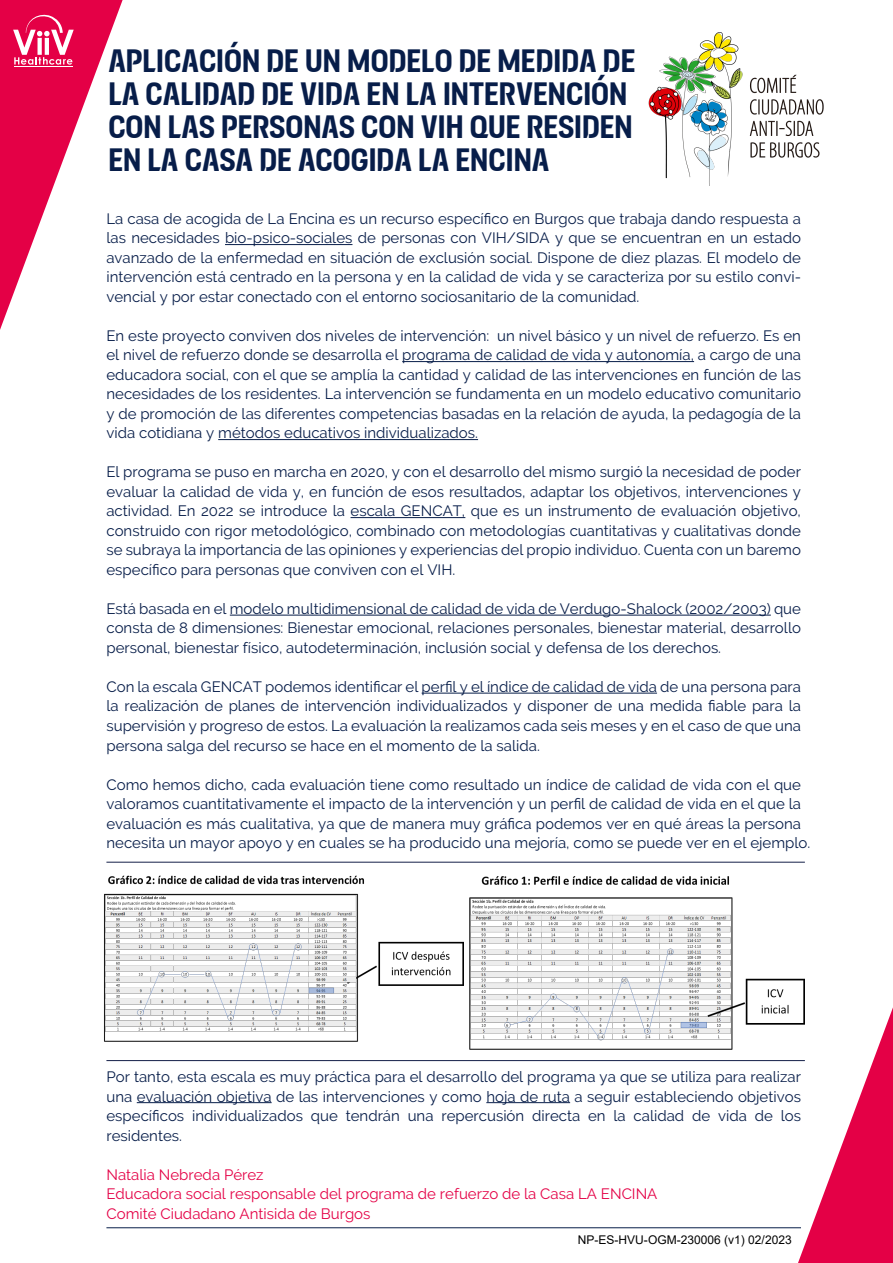
<style>
.page{position:relative;width:893px;height:1263px;background:#fff}
.page>*{position:absolute;margin:0;border:0;box-sizing:border-box;transform-origin:0 0}
.t1{font:700 34.5px/33px "Breakthrough";letter-spacing:-.02em;color:#071d49}
.t2{font:15px/19.5px "Raleway";color:#071d49;text-align:justify}
.t3{font:15px/19.5px "Raleway";color:#e40046}
.t4{font:12px "Arial";color:#000}
</style>
<div class="page">
<hr style="left:225px;top:244px;width:127px;height:1px;background:#071d49">
<hr style="left:402px;top:361px;width:292px;height:1px;background:#071d49">
<hr style="left:218px;top:439px;width:260px;height:1px;background:#071d49">
<hr style="left:351px;top:517px;width:114px;height:1px;background:#071d49">
<hr style="left:230px;top:615px;width:541px;height:1px;background:#071d49">
<hr style="left:422px;top:693px;width:235px;height:1px;background:#071d49">
<hr style="left:137px;top:1102px;width:135px;height:1px;background:#071d49">
<hr style="left:486px;top:1102px;width:84px;height:1px;background:#071d49">
<svg style="left:0;top:0;width:123px;height:330px"></svg>
<hr style="left:106px;top:1227px;width:695px;height:1px;background:#071d49">
<svg style="left:779px;top:1007px;width:114px;height:256px"></svg>
<img style="left:648px;top:33px;width:176px;height:152px">
<img style="left:104px;top:875px;width:360px;height:166px">
<img style="left:469px;top:876px;width:336px;height:173px">
<hr style="left:106px;top:862px;width:699px;height:1px;background:#141f48">
<hr style="left:106px;top:1060px;width:699px;height:1px;background:#141f48">
<h1 class="t1" style="left:108px;top:44px;width:529px">APLICACIÓN DE UN MODELO DE MEDIDA DE LA CALIDAD DE VIDA EN LA INTERVENCIÓN CON LAS PERSONAS CON VIH QUE RESIDEN EN LA CASA DE ACOGIDA LA ENCINA</h1>
<p class="t2" style="left:106px;top:209px;width:696px">La casa de acogida de La Encina es un recurso específico en Burgos que trabaja dando respuesta a las necesidades bio-psico-sociales de personas con VIH/SIDA y que se encuentran en un estado avanzado de la enfermedad en situación de exclusión social. Dispone de diez plazas. El modelo de intervención está centrado en la persona y en la calidad de vida y se caracteriza por su estilo convi&shy;vencial y por estar conectado con el entorno sociosanitario de la comunidad.</p>
<p class="t2" style="left:106px;top:326px;width:696px">En este proyecto conviven dos niveles de intervención: un nivel básico y un nivel de refuerzo. Es en el nivel de refuerzo donde se desarrolla el programa de calidad de vida y autonomía, a cargo de una educadora social, con el que se amplía la cantidad y calidad de las intervenciones en función de las necesidades de los residentes. La intervención se fundamenta en un modelo educativo comunitario y de promoción de las diferentes competencias basadas en la relación de ayuda, la pedagogía de la vida cotidiana y métodos educativos individualizados.</p>
<p class="t2" style="left:106px;top:462px;width:696px">El programa se puso en marcha en 2020, y con el desarrollo del mismo surgió la necesidad de poder evaluar la calidad de vida y, en función de esos resultados, adaptar los objetivos, intervenciones y actividad. En 2022 se introduce la escala GENCAT, que es un instrumento de evaluación objetivo, construido con rigor metodológico, combinado con metodologías cuantitativas y cualitativas donde se subraya la importancia de las opiniones y experiencias del propio individuo. Cuenta con un baremo específico para personas que conviven con el VIH.</p>
<p class="t2" style="left:106px;top:599px;width:696px">Está basada en el modelo multidimensional de calidad de vida de Verdugo-Shalock (2002/2003) que consta de 8 dimensiones: Bienestar emocional, relaciones personales, bienestar material, desarrollo personal, bienestar físico, autodeterminación, inclusión social y defensa de los derechos.</p>
<p class="t2" style="left:106px;top:677px;width:696px">Con la escala GENCAT podemos identificar el perfil y el índice de calidad de vida de una persona para la realización de planes de intervención individualizados y disponer de una medida fiable para la supervisión y progreso de estos. La evaluación la realizamos cada seis meses y en el caso de que una persona salga del recurso se hace en el momento de la salida.</p>
<p class="t2" style="left:106px;top:774px;width:705px;text-align:left">Como hemos dicho, cada evaluación tiene como resultado un índice de calidad de vida con el que valoramos cuantitativamente el impacto de la intervención y un perfil de calidad de vida en el que la evaluación es más cualitativa, ya que de manera muy gráfica podemos ver en qué áreas la persona necesita un mayor apoyo y en cuales se ha producido una mejoría, como se puede ver en el ejemplo.</p>
<p class="t2" style="left:106px;top:1067px;width:696px">Por tanto, esta escala es muy práctica para el desarrollo del programa ya que se utiliza para realizar una evaluación objetiva de las intervenciones y como hoja de ruta a seguir estableciendo objetivos específicos individualizados que tendrán una repercusión directa en la calidad de vida de los residentes.</p>
<p class="t3" style="left:106px;top:1164px;width:552px">Natalia Nebreda Pérez<br>Educadora social responsable del programa de refuerzo de la Casa LA ENCINA<br>Comité Ciudadano Antisida de Burgos</p>
<p class="t4" style="left:578px;top:1232px;width:215px">NP-ES-HVU-OGM-230006 (v1) 02/2023</p>
</div>
